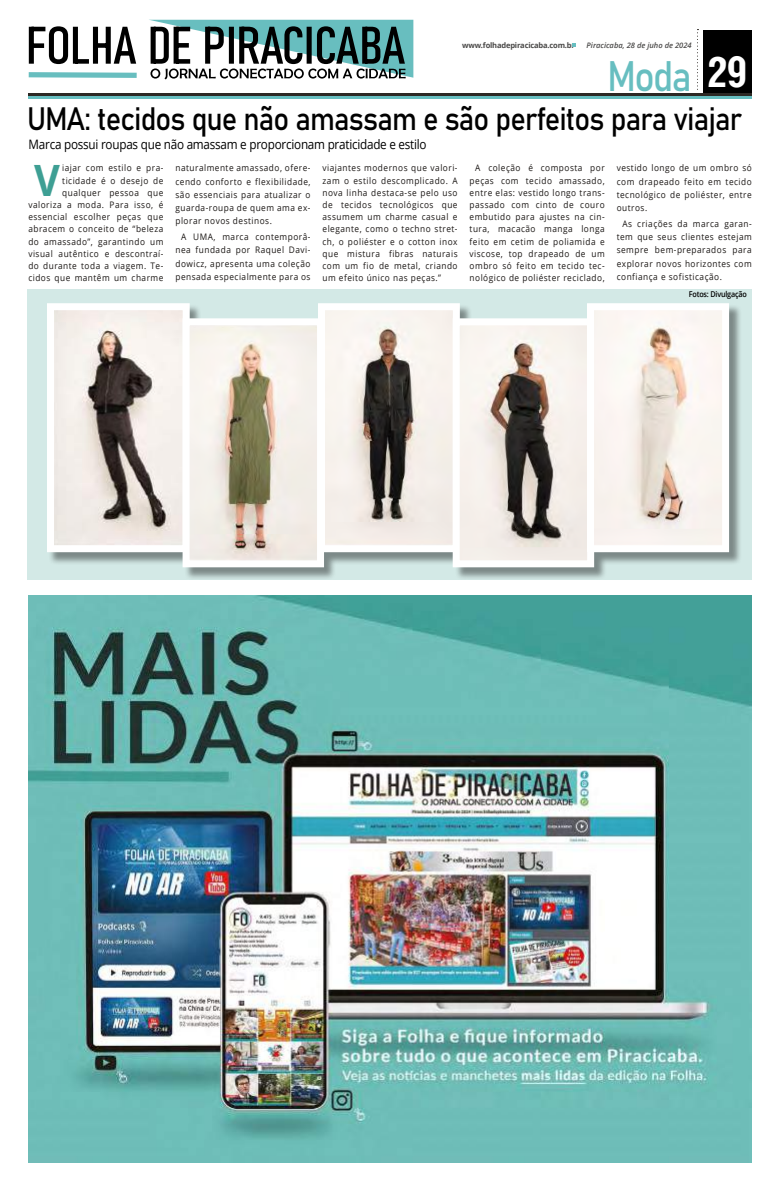
<style>
.page{position:relative;width:780px;height:1191px;background:#fff}
.page>*{position:absolute;margin:0;border:0;box-sizing:border-box;transform-origin:0 0}
.t1{font:700 43.2px "Open Sans";color:#3e9f94;scale:.92 1}
.t2{font:42.1px "Bahnschrift";color:#67bec0;scale:.89 1}
.t3{font:32px "Bahnschrift";letter-spacing:-.03em;color:#000;scale:.91 1}
.t4{font:13px "Open Sans";letter-spacing:-.02em;color:#000;scale:.9 1}
.t5{font:9px/12.2px "Open Sans";letter-spacing:.06em;color:#1b1715;text-align:justify;scale:.92 1}
.t6{font:600 8px "Open Sans";letter-spacing:-.025em;color:#000;scale:.9 1}
.t7{font:700 7.6px "Open Sans";letter-spacing:-.025em;color:#4a4948}
.t8{font:italic 600 7.6px "Open Sans";color:#4a4948}
.s1{font-family:"Arena Condensed";font-weight:700;font-size:40.6px;color:#fff}
</style>
<div class="page">
<div style="left:27px;top:289px;width:724px;height:290px;background:#d3e9e6"></div>
<div style="left:703px;top:31px;width:48px;height:64px;background:#000"></div>
<hr style="left:28px;top:97px;width:723px;height:2px;background:#67bec0">
<hr style="left:28px;top:93px;width:723px;height:3px;background:#2c2824">
<svg style="left:697px;top:29px;width:1px;height:61px"></svg>
<svg style="left:572px;top:43px;width:3px;height:4px"></svg>
<svg style="left:28px;top:20px;width:385px;height:59px"></svg>
<img style="left:28px;top:595px;width:723px;height:567px">
<div style="left:48px;top:304px;width:693px;height:276px;background:#000;opacity:.41"></div>
<img style="left:55px;top:311px;width:127px;height:233px">
<div style="left:47px;top:303px;width:143px;height:249px;border:7px solid #fff"></div>
<img style="left:190px;top:326px;width:126px;height:233px">
<div style="left:182px;top:318px;width:142px;height:249px;border:7px solid #fff"></div>
<img style="left:326px;top:311px;width:126px;height:233px">
<div style="left:318px;top:303px;width:142px;height:249px;border:7px solid #fff"></div>
<img style="left:460px;top:326px;width:126px;height:233px">
<div style="left:452px;top:318px;width:142px;height:249px;border:7px solid #fff"></div>
<img style="left:595px;top:311px;width:126px;height:233px">
<div style="left:587px;top:303px;width:142px;height:249px;border:7px solid #fff"></div>
<p class="t7" style="left:462px;top:40px;width:114px">www.folhadepiracicaba.com.br</p>
<p class="t8" style="left:586px;top:40px;width:107px">Piracicaba, 28 de juho de 2024</p>
<h2 class="t2" style="left:607px;top:44px;width:159px">Moda <span class="s1">29</span></h2>
<h3 class="t3" style="left:27px;top:94px;width:787px">UMA: tecidos que não amassam e são perfeitos para viajar</h3>
<h3 class="t4" style="left:28px;top:135px;width:444px">Marca possui roupas que não amassam e proporcionam praticidade e estilo</h3>
<p class="t5" style="left:28px;top:162px;width:148px;text-align:right">iajar com estilo e pra&shy;ticidade é o desejo de qualquer pessoa que valoriza a moda. Para isso, é essencial escolher peças que abracem o conceito de “beleza do amassado”, garantindo um visual autêntico e descontraí&shy;do durante toda a viagem. Te&shy;cidos que mantêm um charme</p>
<p class="t5" style="left:175px;top:161px;width:148px;line-height:13.2px">naturalmente amassado, ofere&shy;cendo conforto e flexibilidade, são essenciais para atualizar o guarda-roupa de quem ama ex&shy;plorar novos destinos.</p>
<h1 class="t1" style="left:34px;top:150px;width:30px">V</h1>
<p class="t5" style="left:175px;top:230px;width:148px;line-height:13.2px;text-indent:6px">A UMA, marca contemporâ&shy;nea fundada por Raquel Davi&shy;dowicz, apresenta uma coleção pensada especialmente para os</p>
<p class="t5" style="left:322px;top:162px;width:148px">viajantes modernos que valori&shy;zam o estilo descomplicado. A nova linha destaca-se pelo uso de tecidos tecnológicos que assumem um charme casual e elegante, como o techno stret&shy;ch, o poliéster e o cotton inox que mistura fibras naturais com um fio de metal, criando um efeito único nas peças.”</p>
<p class="t5" style="left:469px;top:162px;width:148px;text-indent:6px">A coleção é composta por peças com tecido amassado, entre elas: vestido longo trans&shy;passado com cinto de couro embutido para ajustes na cin&shy;tura, macacão manga longa feito em cetim de poliamida e viscose, top drapeado de um ombro só feito em tecido tec&shy;nológico de poliéster reciclado,</p>
<p class="t5" style="left:616px;top:161px;width:148px;line-height:13.2px">vestido longo de um ombro só com drapeado feito em tecido tecnológico de poliéster, entre outros.</p>
<p class="t5" style="left:616px;top:217px;width:148px;line-height:13.2px;text-indent:6px">As criações da marca garan&shy;tem que seus clientes estejam sempre bem-preparados para explorar novos horizontes com confiança e sofisticação.</p>
<p class="t6" style="left:688px;top:289px;width:66px">Fotos: Divulgação</p>
</div>
